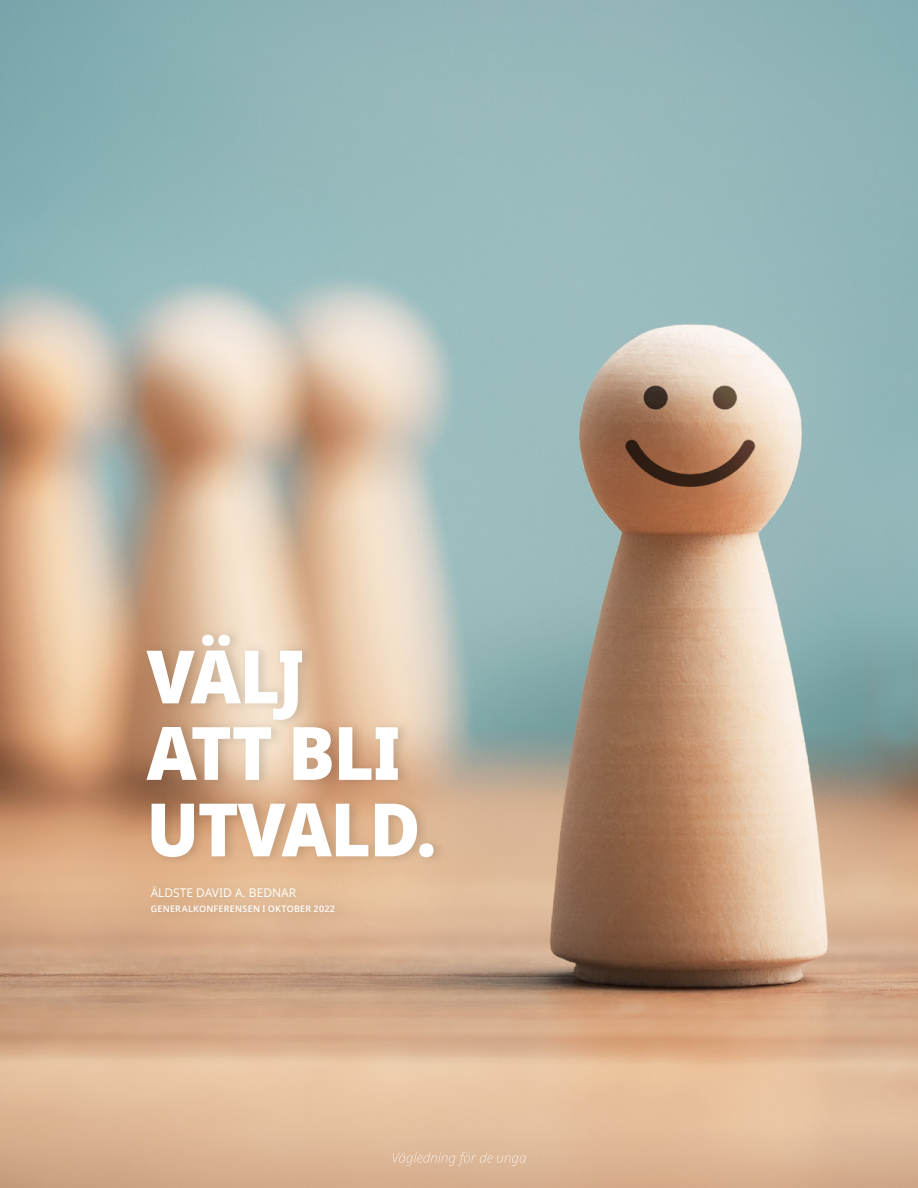
<style>
.page{position:relative;width:918px;height:1188px;background:#fff}
.page>*{position:absolute;margin:0;border:0;box-sizing:border-box;transform-origin:0 0}
.t1{font:800 73.8px/76.5px "Dots Solidlds Lat";letter-spacing:-.02em;color:#fff;scale:.94 1}
.t2{font:12px "Dots Solidlds Lat";color:#fff}
.t3{font:600 9px "Dots Solidlds Lat";letter-spacing:.03em;color:#fff}
</style>
<div class="page">
<img style="left:0;top:0;width:918px;height:1188px">
<img style="left:393px;top:1152px;width:133px;height:14px">
<img style="left:142px;top:625px;width:305px;height:296px">
<h1 class="t1" style="left:146px;top:640px;width:310px">VÄLJ<br>ATT BLI<br>UTVALD.</h1>
<h2 class="t2" style="left:151px;top:884px;width:147px">ÄLDSTE DAVID A. BEDNAR</h2>
<p class="t3" style="left:151px;top:902px;width:186px">GENERALKONFERENSEN I OKTOBER 2022</p>
</div>
